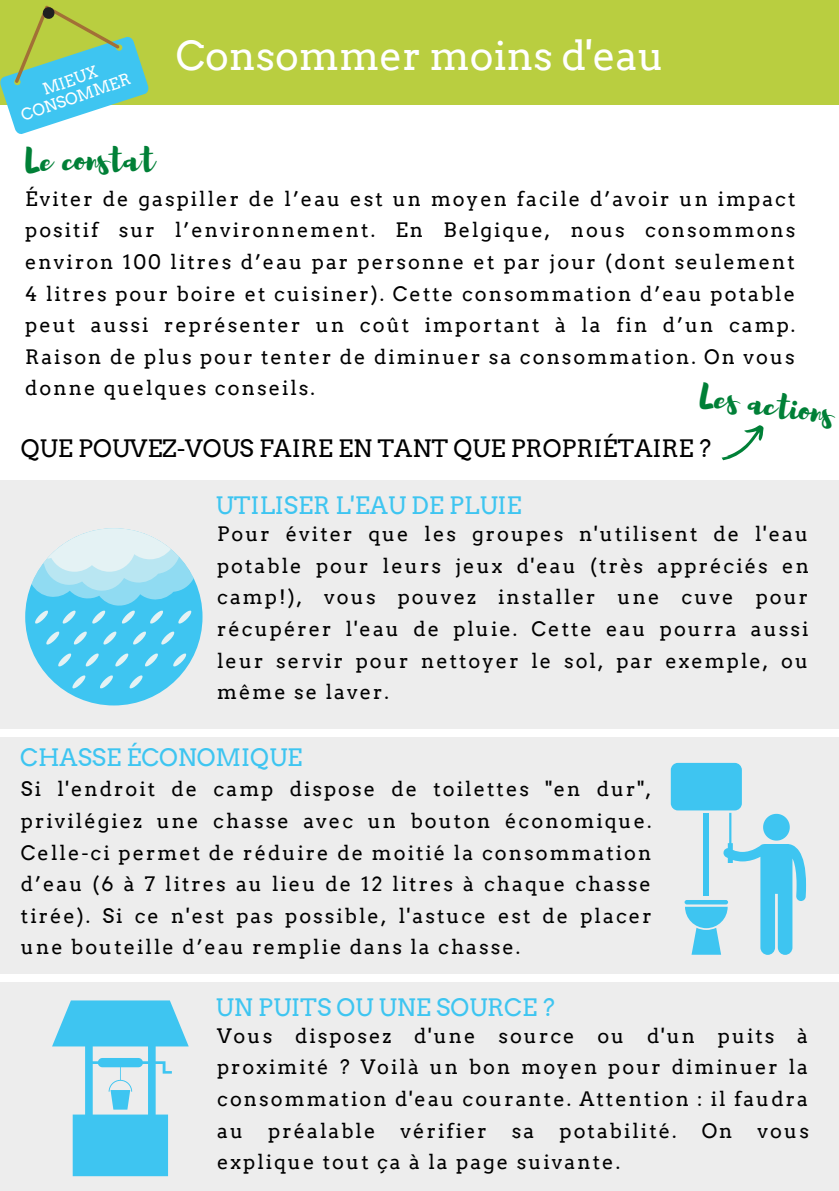
<style>
.page{position:relative;width:839px;height:1191px;background:#fff}
.page>*{position:absolute;margin:0;border:0;box-sizing:border-box;transform-origin:0 0}
.t1{font:40px "Arvo";color:#fff}
.t2{font:32px "Brusher";color:#008037}
.t3{font:31.8px "Brusher";color:#008037}
.t4{font:24px "Arvo";color:#3ec5f1}
.t5{font:24px "Arvo";color:#000}
.t6{font:20px/31.6px "Arvo";letter-spacing:.1em;color:#000;text-align:justify}
.t7{font:16px/17.4px "Arvo";color:#fff;text-align:center}
</style>
<div class="page">
<div style="left:0;top:0;width:838px;height:105px;background:#b9ce40"></div>
<svg style="left:721px;top:425px;width:43px;height:36px"></svg>
<div style="left:0;top:480px;width:838px;height:249px;background:#ededed"></div>
<svg style="left:0;top:5px;width:149px;height:129px"></svg>
<div style="left:0;top:737px;width:838px;height:236px;background:#ededed"></div>
<div style="left:25px;top:528px;width:177px;height:177px;background:#3ec5f1;border-radius:50%"></div>
<svg style="left:32px;top:528px;width:162px;height:96px"></svg>
<svg style="left:161px;top:631px;width:14px;height:14px"></svg>
<svg style="left:103px;top:631px;width:14px;height:14px"></svg>
<svg style="left:46px;top:631px;width:14px;height:14px"></svg>
<svg style="left:73px;top:631px;width:14px;height:14px"></svg>
<svg style="left:133px;top:631px;width:13px;height:14px"></svg>
<svg style="left:173px;top:653px;width:14px;height:14px"></svg>
<svg style="left:115px;top:653px;width:14px;height:14px"></svg>
<svg style="left:58px;top:653px;width:14px;height:14px"></svg>
<svg style="left:85px;top:653px;width:14px;height:14px"></svg>
<svg style="left:145px;top:653px;width:13px;height:14px"></svg>
<svg style="left:129px;top:675px;width:14px;height:14px"></svg>
<svg style="left:72px;top:675px;width:14px;height:14px"></svg>
<svg style="left:100px;top:675px;width:13px;height:14px"></svg>
<div style="left:670px;top:763px;width:71px;height:47px;background:#3ec5f1;border-radius:7px"></div>
<hr style="left:684px;top:900px;width:44px;height:4px;background:#b3dfee;border-radius:2px">
<svg style="left:685px;top:813px;width:121px;height:142px"></svg>
<div style="left:0;top:982px;width:838px;height:209px;background:#ededed"></div>
<svg style="left:52px;top:1000px;width:137px;height:176px"></svg>
<p class="t7" style="left:13px;top:91px;width:116px;rotate:-19deg">MIEUX<br>CONSOMMER</p>
<p class="t2" style="left:25px;top:139px;width:131px">Le constat</p>
<p class="t1" style="left:176px;top:32px;width:490px">Consommer moins d'eau</p>
<p class="t6" style="left:25px;top:183px;width:771px">Éviter de gaspiller de l’eau est un moyen facile d’avoir un impact positif sur l’environnement. En Belgique, nous consommons environ 100 litres d’eau par personne et par jour (dont seulement 4 litres pour boire et cuisiner). Cette consommation d’eau potable peut aussi représenter un coût important à la fin d’un camp.<br>Raison de plus pour tenter de diminuer sa consommation. On vous donne quelques conseils.</p>
<p class="t5" style="left:21px;top:434px;width:692px">QUE POUVEZ-VOUS FAIRE EN TANT QUE PROPRIÉTAIRE ?</p>
<p class="t3" style="left:703px;top:375px;width:136px;rotate:8deg">Les actions</p>
<p class="t4" style="left:216px;top:491px;width:307px">UTILISER L'EAU DE PLUIE</p>
<p class="t6" style="left:217px;top:518px;width:593px">Pour éviter que les groupes n'utilisent de l'eau potable pour leurs jeux d'eau (très appréciés en camp!), vous pouvez installer une cuve pour récupérer l'eau de pluie. Cette eau pourra aussi leur servir pour nettoyer le sol, par exemple, ou même se laver.</p>
<p class="t4" style="left:20px;top:743px;width:283px">CHASSE ÉCONOMIQUE</p>
<p class="t6" style="left:21px;top:773px;width:632px">Si l'endroit de camp dispose de toilettes "en dur", privilégiez une chasse avec un bouton économique.<br>Celle-ci permet de réduire de moitié la consommation d’eau (6 à 7 litres au lieu de 12 litres à chaque chasse tirée). Si ce n'est pas possible, l'astuce est de placer une bouteille d’eau remplie dans la chasse.</p>
<p class="t4" style="left:216px;top:993px;width:340px">UN PUITS OU UNE SOURCE ?</p>
<p class="t6" style="left:217px;top:1020px;width:592px">Vous disposez d'une source ou d'un puits à proximité ? Voilà un bon moyen pour diminuer la consommation d'eau courante. Attention : il faudra au</p>
<p class="t6" style="left:268px;top:1115px;width:109px">préalable</p>
<p class="t6" style="left:400px;top:1115px;width:88px">vérifier</p>
<p class="t6" style="left:512px;top:1115px;width:24px">sa</p>
<p class="t6" style="left:559px;top:1115px;width:119px">potabilité.</p>
<p class="t6" style="left:701px;top:1115px;width:32px">On</p>
<p class="t6" style="left:757px;top:1115px;width:53px">vous</p>
<p class="t6" style="left:217px;top:1146px;width:404px">explique tout ça à la page suivante.</p>
</div>
